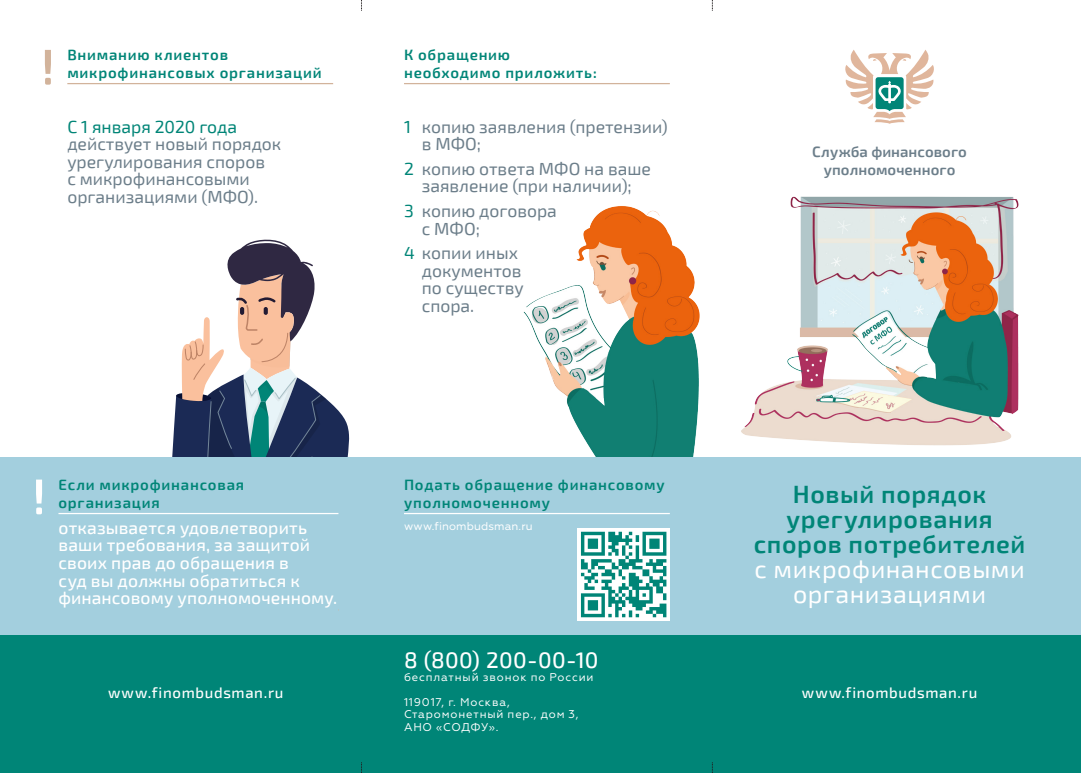
<style>
.page{position:relative;width:1081px;height:773px;background:#fff}
.page>*{position:absolute;margin:0;border:0;box-sizing:border-box;transform-origin:0 0}
.t1{font:600 25px/25px "Exo 2";letter-spacing:.025em;color:#008577;text-align:center}
.t2{font:25px "Exo 2";letter-spacing:.02em;color:#fff}
.t3{font:500 22.5px "Exo 2";letter-spacing:.02em;color:#fff}
.t4{font:17.5px/17.5px "Exo 2";color:#6c7e8a}
.t5{font:500 17.5px/17.5px "Exo 2";letter-spacing:.005em;color:#fff}
._2_headline{font:600 15px/17.5px "Exo 2";letter-spacing:.05em;color:#008577}
.t6{font:500 15px "Exo 2";letter-spacing:.045em;color:#fff}
._1_headline{font:600 15px/18px "Exo 2";letter-spacing:.005em;color:#6c7e8a;text-align:center}
.t7{font:11.25px/12.5px "Geometria";letter-spacing:.075em;color:#fff}
.t8{font:11.25px "Geometria";letter-spacing:.01em;color:#fff}
.s1{color:#008577}
</style>
<div class="page">
<svg style="left:172px;top:239px;width:178px;height:218px"></svg>
<div style="left:0;top:634px;width:1081px;height:138px;background:#008577"></div>
<img style="left:760px;top:196px;width:259px;height:250px">
<img style="left:523px;top:206px;width:237px;height:251px">
<div style="left:0;top:457px;width:1081px;height:177px;background:#a3cfde"></div>
<div style="left:577px;top:528px;width:93px;height:92px;background:#fff"></div>
<svg style="left:581px;top:531px;width:85px;height:86px"></svg>
<svg style="left:845px;top:50px;width:89px;height:74px"></svg>
<hr style="left:404px;top:513px;width:266px;height:1px;background:#fff">
<hr style="left:67px;top:83px;width:266px;height:1px;background:#d2b39b">
<hr style="left:404px;top:83px;width:266px;height:1px;background:#d2b39b">
<svg style="left:45px;top:50px;width:6px;height:35px"></svg>
<svg style="left:36px;top:479px;width:6px;height:35px"></svg>
<hr style="left:58px;top:513px;width:280px;height:1px;background:#fff">
<p class="_2_headline" style="left:67px;top:46px;width:256px">Вниманию клиентов микрофинансовых организаций</p>
<p class="_2_headline" style="left:404px;top:46px;width:194px">К обращению необходимо приложить:</p>
<p class="t4" style="left:67px;top:118px;width:215px"><span class="s1">С 1 января 2020 года </span>действует новый порядок урегулирования споров<br>с микрофинансовыми организациями (МФО).</p>
<p class="t4" style="left:422px;top:118px;width:248px;text-indent:-18px"><span class="s1">1</span> копию заявления (претензии) в МФО;</p>
<p class="t4" style="left:404px;top:160px;width:248px;text-align:center"><span class="s1">2</span> копию ответа МФО на ваше заявление (при наличии);</p>
<p class="t4" style="left:422px;top:202px;width:137px;text-indent:-18px"><span class="s1">3</span> копию договора с МФО;</p>
<p class="t4" style="left:422px;top:244px;width:103px;text-indent:-18px"><span class="s1">4</span> копии иных документов по существу спора.</p>
<p class="_2_headline" style="left:58px;top:476px;width:187px">Если микрофинансовая организация</p>
<p class="t5" style="left:58px;top:519px;width:280px">отказывается удовлетворить ваши требования, за защитой своих прав до обращения в<br>суд вы должны обратиться к финансовому уполномоченному.</p>
<p class="t6" style="left:108px;top:684px;width:177px">www.finombudsman.ru</p>
<p class="_2_headline" style="left:404px;top:476px;width:262px">Подать обращение финансовому уполномоченному</p>
<p class="t8" style="left:404px;top:519px;width:130px">www.finombudsman.ru</p>
<p class="t3" style="left:404px;top:647px;width:196px">8 (800) 200-00-10</p>
<p class="t7" style="left:404px;top:670px;width:191px">бесплатный звонок по России</p>
<p class="t7" style="left:404px;top:695px;width:176px">119017, г. Москва,<br>Старомонетный пер., дом 3,<br>АНО «СОДФУ».</p>
<p class="_1_headline" style="left:812px;top:143px;width:156px">Служба финансового уполномоченного</p>
<p class="t1" style="left:754px;top:482px;width:273px">Новый порядок урегулирования споров потребителей</p>
<p class="t2" style="left:754px;top:554px;width:272px">с микрофинансовыми</p>
<p class="t2" style="left:793px;top:579px;width:195px">организациями</p>
<p class="t6" style="left:802px;top:684px;width:177px">www.finombudsman.ru</p>
</div>
